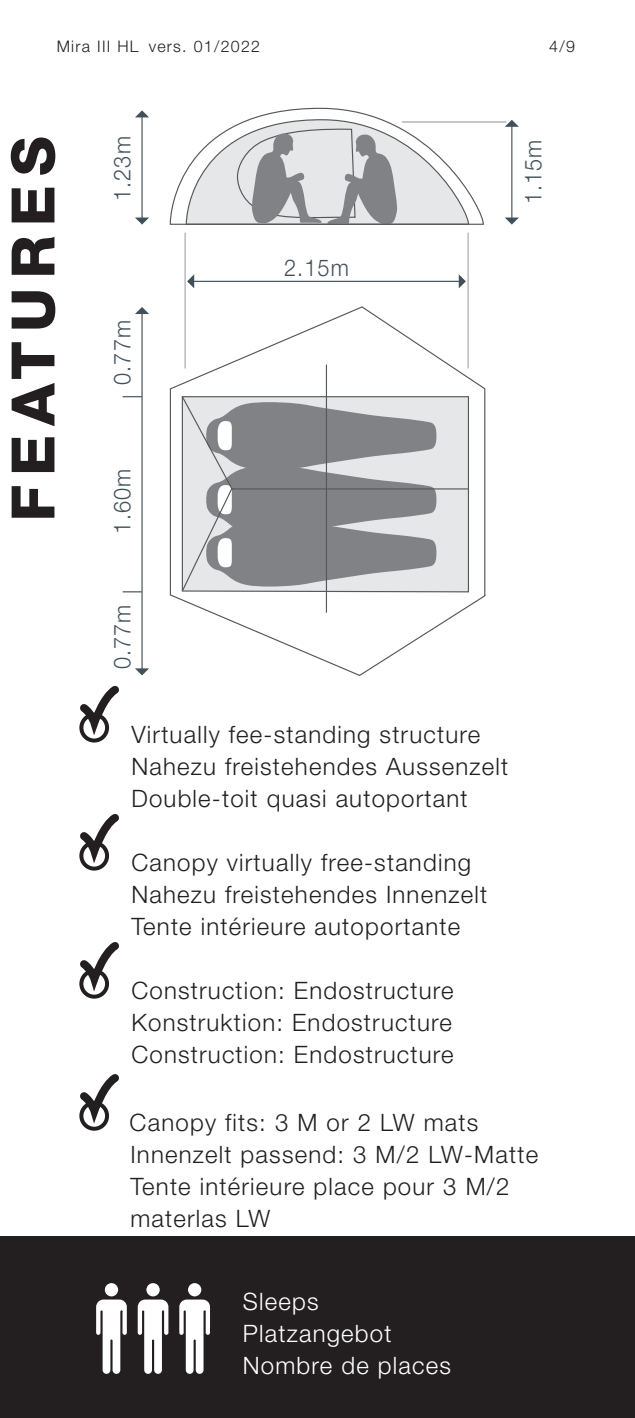
<style>
.page{position:relative;width:635px;height:1418px;background:#fff}
.page>*{position:absolute;margin:0;border:0;box-sizing:border-box;transform-origin:0 0}
.t1{font:800 60px "Helvetica Neue LT";letter-spacing:.15em;color:#231f20}
.t2{font:300 24px/32px "Helvetica Neue LT";letter-spacing:.05em;color:#231f20}
.t3{font:300 24px/32px "Helvetica Neue LT";letter-spacing:.05em;color:#fff}
.t4{font:300 23.2px "Helvetica Neue LT";letter-spacing:.05em;color:#425159;scale:.93 1}
.t5{font:300 23.2px "Helvetica Neue LT";letter-spacing:.05em;color:#425159;scale:.94 1}
.t6{font:300 16px "Helvetica Neue LT";letter-spacing:.08em;color:#231f20}
</style>
<div class="page">
<div style="left:79px;top:713px;width:30px;height:29px;border:4px solid #231f20;border-radius:50%"></div>
<svg style="left:79px;top:685px;width:40px;height:45px"></svg>
<div style="left:79px;top:841px;width:30px;height:29px;border:4px solid #231f20;border-radius:50%"></div>
<svg style="left:79px;top:814px;width:40px;height:44px"></svg>
<div style="left:79px;top:969px;width:30px;height:29px;border:4px solid #231f20;border-radius:50%"></div>
<svg style="left:79px;top:942px;width:40px;height:44px"></svg>
<div style="left:79px;top:1101px;width:30px;height:29px;border:4px solid #231f20;border-radius:50%"></div>
<svg style="left:79px;top:1074px;width:40px;height:44px"></svg>
<svg style="left:169px;top:108px;width:317px;height:568px"></svg>
<hr style="left:193px;top:281px;width:267px;height:1px;background:#425159">
<svg style="left:187px;top:274px;width:7px;height:14px"></svg>
<svg style="left:459px;top:274px;width:7px;height:14px"></svg>
<hr style="left:141px;top:116px;width:2px;height:102px;background:#425159">
<svg style="left:135px;top:217px;width:14px;height:7px"></svg>
<svg style="left:135px;top:110px;width:14px;height:7px"></svg>
<hr style="left:511px;top:126px;width:2px;height:92px;background:#425159">
<svg style="left:505px;top:217px;width:14px;height:7px"></svg>
<svg style="left:505px;top:120px;width:14px;height:7px"></svg>
<hr style="left:141px;top:313px;width:2px;height:356px;background:#425159">
<svg style="left:135px;top:668px;width:14px;height:7px"></svg>
<svg style="left:135px;top:307px;width:14px;height:7px"></svg>
<hr style="left:402px;top:121px;width:104px;height:2px;background:#a8a9ad">
<hr style="left:184px;top:233px;width:2px;height:135px;background:#a8a9ad">
<hr style="left:467px;top:233px;width:2px;height:135px;background:#a8a9ad">
<svg style="left:123px;top:396px;width:19px;height:1px"></svg>
<svg style="left:123px;top:591px;width:19px;height:1px"></svg>
<div style="left:0;top:1236px;width:635px;height:181px;background:#231f20"></div>
<div style="left:105px;top:1283px;width:13px;height:13px;background:#fff;border-radius:50%"></div>
<svg style="left:96px;top:1299px;width:31px;height:74px"></svg>
<div style="left:146px;top:1283px;width:14px;height:13px;background:#fff;border-radius:50%"></div>
<svg style="left:138px;top:1299px;width:30px;height:74px"></svg>
<div style="left:188px;top:1283px;width:13px;height:13px;background:#fff;border-radius:50%"></div>
<svg style="left:179px;top:1299px;width:31px;height:74px"></svg>
<p class="t6" style="left:57px;top:37px;width:205px">Mira III HL vers. 01/2022</p>
<p class="t6" style="left:549px;top:37px;width:27px">4/9</p>
<h1 class="t1" style="left:-3px;top:521px;width:387px;rotate:-90deg">FEATURES</h1>
<p class="t4" style="left:108px;top:201px;width:71px;rotate:-90deg">1.23m</p>
<p class="t4" style="left:108px;top:385px;width:71px;rotate:-90deg">0.77m</p>
<p class="t5" style="left:284px;top:253px;width:71px">2.15m</p>
<p class="t4" style="left:519px;top:204px;width:71px;rotate:-90deg">1.15m</p>
<p class="t4" style="left:108px;top:533px;width:71px;rotate:-90deg">1.60m</p>
<p class="t4" style="left:108px;top:669px;width:71px;rotate:-90deg">0.77m</p>
<p class="t2" style="left:131px;top:717px;width:378px">Virtually fee-standing structure<br>Nahezu freistehendes Aussenzelt<br>Double-toit quasi autoportant</p>
<p class="t2" style="left:131px;top:845px;width:357px">Canopy virtually free-standing<br>Nahezu freistehendes Innenzelt<br>Tente intérieure autoportante</p>
<p class="t2" style="left:131px;top:973px;width:324px;text-align:justify">Construction: Endostructure Konstruktion: Endostructure Construction: Endostructure</p>
<p class="t2" style="left:130px;top:1105px;width:410px">Canopy fits: 3 M or 2 LW mats<br>Innenzelt passend: 3 M/2 LW-Matte<br>Tente intérieure place pour 3 M/2 materlas LW</p>
<p class="t3" style="left:243px;top:1284px;width:210px">Sleeps<br>Platzangebot<br>Nombre de places</p>
</div>
